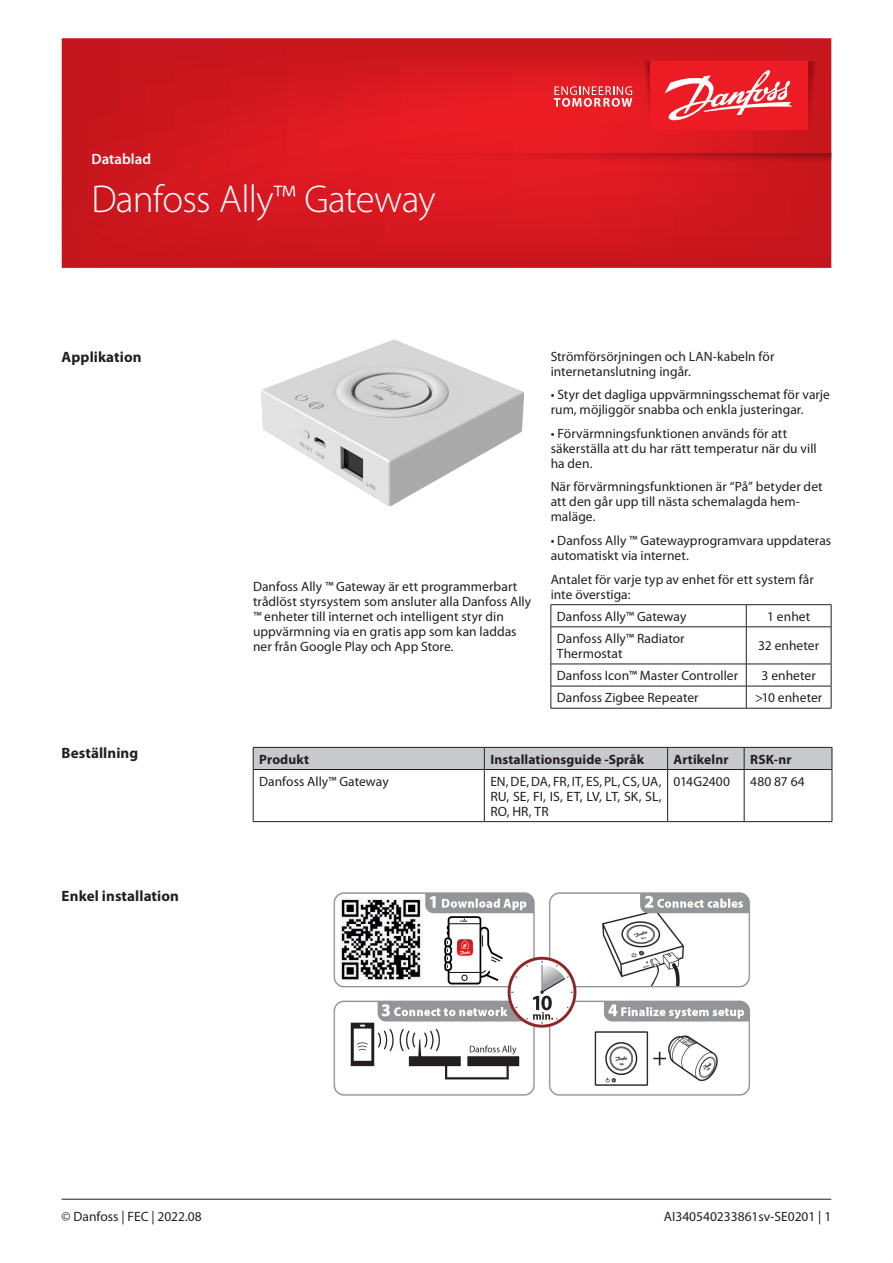
<style>
.page{position:relative;width:893px;height:1263px;background:#fff}
.page>*{position:absolute;margin:0;border:0;box-sizing:border-box;transform-origin:0 0}
.t1{font:300 39px "Myriad Pro";letter-spacing:-.02em;color:#fff}
.Body_copy{font:700 15px "Myriad Pro";letter-spacing:.005em;color:#231f20}
.t2{font:600 15px "Myriad Pro";color:#fff}
.Body_copy-2{font:13.5px/15px "Myriad Pro";color:#231f20}
.Body_copy-3{font:700 13.5px "Myriad Pro";letter-spacing:.01em;color:#231f20}
</style>
<div class="page">
<hr style="left:62px;top:1199px;width:769px;height:1px;background:#231f20">
<svg style="left:62px;top:38px;width:769px;height:230px;background:#d3181f"></svg>
<svg style="left:808px;top:61px;width:13px;height:69px"></svg>
<svg style="left:638px;top:61px;width:12px;height:69px"></svg>
<div style="left:650px;top:61px;width:158px;height:69px;background:#ed1c24"></div>
<svg style="left:554px;top:86px;width:78px;height:21px;background:#ef696e"></svg>
<svg style="left:664px;top:70px;width:129px;height:51px"></svg>
<svg style="left:334px;top:153px;width:497px;height:13px;background:#d4181f"></svg>
<hr style="left:551px;top:604px;width:195px;height:1px;background:#231f20">
<svg style="left:551px;top:605px;width:1px;height:21px"></svg>
<hr style="left:746px;top:604px;width:85px;height:1px;background:#231f20">
<svg style="left:746px;top:605px;width:1px;height:21px"></svg>
<svg style="left:831px;top:605px;width:1px;height:22px"></svg>
<hr style="left:551px;top:626px;width:195px;height:1px;background:#231f20">
<hr style="left:551px;top:627px;width:1px;height:37px;background:#231f20">
<hr style="left:746px;top:626px;width:85px;height:1px;background:#231f20">
<hr style="left:746px;top:627px;width:1px;height:37px;background:#231f20">
<hr style="left:831px;top:627px;width:1px;height:37px;background:#231f20">
<hr style="left:551px;top:664px;width:195px;height:1px;background:#231f20">
<hr style="left:746px;top:664px;width:85px;height:1px;background:#231f20">
<hr style="left:551px;top:686px;width:195px;height:1px;background:#231f20">
<svg style="left:551px;top:664px;width:1px;height:44px"></svg>
<hr style="left:746px;top:686px;width:85px;height:1px;background:#231f20">
<svg style="left:746px;top:664px;width:1px;height:44px"></svg>
<svg style="left:831px;top:664px;width:1px;height:44px"></svg>
<hr style="left:551px;top:708px;width:195px;height:1px;background:#231f20">
<hr style="left:746px;top:708px;width:85px;height:1px;background:#231f20">
<div style="left:253px;top:747px;width:580px;height:22px;background:#c7c9cb"></div>
<hr style="left:253px;top:769px;width:231px;height:1px;background:#231f20">
<hr style="left:253px;top:770px;width:1px;height:51px;background:#231f20">
<hr style="left:484px;top:769px;width:184px;height:1px;background:#231f20">
<hr style="left:484px;top:770px;width:1px;height:51px;background:#231f20">
<hr style="left:668px;top:769px;width:76px;height:1px;background:#231f20">
<hr style="left:667px;top:770px;width:1px;height:51px;background:#231f20">
<hr style="left:744px;top:769px;width:88px;height:1px;background:#231f20">
<hr style="left:744px;top:770px;width:1px;height:51px;background:#231f20">
<hr style="left:832px;top:770px;width:1px;height:51px;background:#231f20">
<hr style="left:253px;top:821px;width:231px;height:1px;background:#231f20">
<hr style="left:484px;top:821px;width:184px;height:1px;background:#231f20">
<hr style="left:668px;top:821px;width:76px;height:1px;background:#231f20">
<hr style="left:744px;top:821px;width:88px;height:1px;background:#231f20">
<img style="left:334px;top:892px;width:416px;height:204px">
<img style="left:261px;top:340px;width:263px;height:167px">
<p class="t2" style="left:91px;top:151px;width:61px">Datablad</p>
<h1 class="t1" style="left:91px;top:178px;width:346px">Danfoss Ally™ Gateway</h1>
<p class="Body_copy" style="left:62px;top:349px;width:82px">Applikation</p>
<p class="Body_copy-2" style="left:253px;top:579px;width:280px">Danfoss Ally ™ Gateway är ett programmerbart trådlöst styrsystem som ansluter alla Danfoss Ally ™ enheter till internet och intelligent styr din uppvärmning via en gratis app som kan laddas ner från Google Play och App Store.</p>
<p class="Body_copy-2" style="left:551px;top:349px;width:225px">Strömförsörjningen och LAN-kabeln för internetanslutning ingår.</p>
<p class="Body_copy-2" style="left:551px;top:388px;width:281px">• Styr det dagliga uppvärmningsschemat för varje rum, möjliggör snabba och enkla justeringar.</p>
<p class="Body_copy-2" style="left:551px;top:426px;width:268px">• Förvärmningsfunktionen används för att säkerställa att du har rätt temperatur när du vill ha den.</p>
<p class="Body_copy-2" style="left:551px;top:480px;width:273px">När förvärmningsfunktionen är “På” betyder det att den går upp till nästa schemalagda hem&shy;maläge.</p>
<p class="Body_copy-2" style="left:551px;top:533px;width:282px">• Danfoss Ally ™ Gatewayprogramvara uppdateras automatiskt via internet.</p>
<p class="Body_copy-2" style="left:551px;top:572px;width:265px">Antalet för varje typ av enhet för ett system får inte överstiga:</p>
<p class="Body_copy-2" style="left:557px;top:609px;width:131px">Danfoss Ally™ Gateway</p>
<p class="Body_copy-2" style="left:767px;top:609px;width:45px">1 enhet</p>
<p class="Body_copy-2" style="left:557px;top:631px;width:129px">Danfoss Ally™ Radiator<br>Thermostat</p>
<p class="Body_copy-2" style="left:758px;top:639px;width:62px">32 enheter</p>
<p class="Body_copy-2" style="left:557px;top:668px;width:183px">Danfoss Icon™ Master Controller</p>
<p class="Body_copy-2" style="left:762px;top:668px;width:56px">3 enheter</p>
<p class="Body_copy-2" style="left:557px;top:690px;width:143px">Danfoss Zigbee Repeater</p>
<p class="Body_copy-2" style="left:755px;top:690px;width:69px">&gt;10 enheter</p>
<p class="Body_copy" style="left:62px;top:745px;width:78px">Beställning</p>
<p class="Body_copy-3" style="left:259px;top:751px;width:51px">Produkt</p>
<p class="Body_copy-3" style="left:490px;top:751px;width:155px">Installationsguide -Språk</p>
<p class="Body_copy-3" style="left:674px;top:751px;width:56px">Artikelnr</p>
<p class="Body_copy-3" style="left:750px;top:751px;width:43px">RSK-nr</p>
<p class="Body_copy-2" style="left:259px;top:774px;width:131px">Danfoss Ally™ Gateway</p>
<p class="Body_copy-2" style="left:490px;top:774px;width:173px;text-align:justify">EN, DE, DA, FR, IT, ES, PL, CS, UA, RU, SE, FI, IS, ET, LV, LT, SK, SL, RO, HR, TR</p>
<p class="Body_copy-2" style="left:674px;top:774px;width:58px">014G2400</p>
<p class="Body_copy-2" style="left:750px;top:774px;width:56px">480 87 64</p>
<p class="Body_copy" style="left:62px;top:888px;width:119px">Enkel installation</p>
<p class="Body_copy-2" style="left:62px;top:1209px;width:142px">© Danfoss | FEC | 2022.08</p>
<p class="Body_copy-2" style="left:664px;top:1209px;width:169px">AI340540233861sv-SE0201 | 1</p>
</div>
